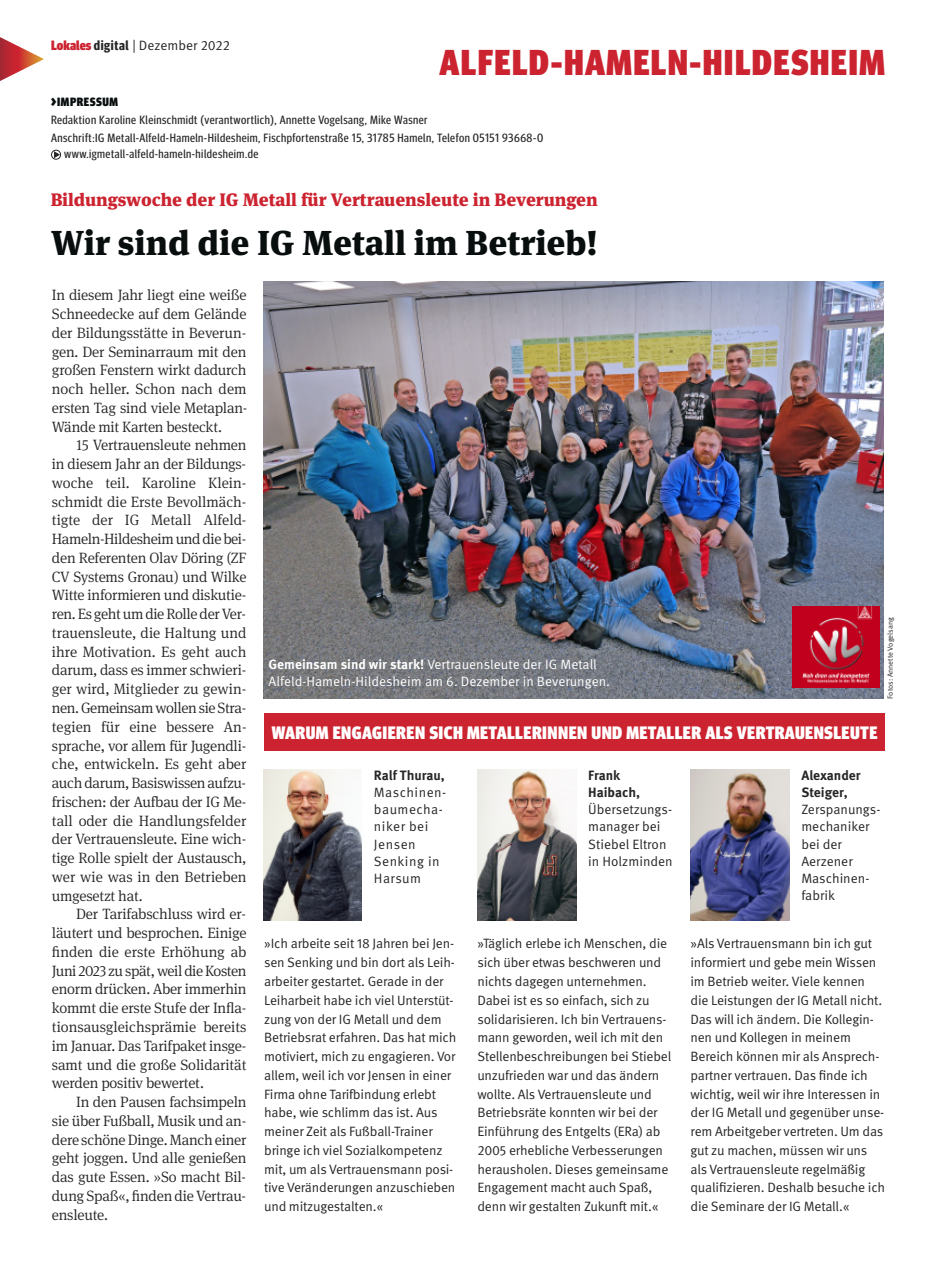
<style>
.page{position:relative;width:936px;height:1285px;background:#fff}
.page>*{position:absolute;margin:0;border:0;box-sizing:border-box;transform-origin:0 0}
.t1{font:900 condensed 36px "Meta Head IGM";letter-spacing:.04em;color:#cc2330}
.t2{font:900 34.5px "Meta Serif IGM";color:#080d0d}
.t3{font:900 condensed 18px "Meta Head IGM";letter-spacing:.025em;color:#fff}
.t4{font:900 18px "Meta Serif IGM";color:#cc2330}
.t5{font:300 15px/18.8px "Meta Serif IGM";letter-spacing:-.015em;color:#272526;text-align:justify}
.t6{font:13.5px/18.8px "Meta IGM";letter-spacing:-.015em;color:#272526}
.t7{font:13.5px/17.2px "Meta IGM";color:#fff}
.t8{font:13.5px/17.2px "Meta IGM";letter-spacing:.035em;color:#272526}
.t9{font:700 13.5px/17.2px "Meta IGM";color:#272526}
.t10{font:12px "Meta Headline Cond OT";letter-spacing:.04em;color:#272526}
.t11{font:900 condensed 12px "Meta Head IGM";letter-spacing:.05em;color:#080d0d}
.t12{font:7.5px "Meta IGM";color:#272526}
.s1{font-family:"Meta Head IGM";font-weight:900;font-stretch:condensed;color:#cc2330}
.s2{font-family:"Meta Headline Cond OT";font-weight:700}
.s3{font-size:15px}
.s4{font-weight:700}
</style>
<div class="page">
<svg style="left:0;top:37px;width:44px;height:44px"></svg>
<svg style="left:51px;top:150px;width:10px;height:10px"></svg>
<div style="left:264px;top:712px;width:620px;height:38px;background:#cc2330"></div>
<img style="left:263px;top:281px;width:620px;height:417px">
<img style="left:263px;top:769px;width:99px;height:151px">
<img style="left:477px;top:769px;width:99px;height:151px">
<img style="left:690px;top:769px;width:99px;height:151px">
<img style="left:792px;top:606px;width:87px;height:81px">
<p class="t6" style="left:51px;top:37px;width:180px"><span class="s1">Lokales</span> <span class="s2">digital</span> | Dezember 2022</p>
<h1 class="t1" style="left:439px;top:42px;width:447px">ALFELD-HAMELN-HILDESHEIM</h1>
<p class="t11" style="left:51px;top:94px;width:68px"><span class="s3">&gt;</span>IMPRESSUM</p>
<p class="t10" style="left:51px;top:116px;width:378px">Redaktion Karoline Kleinschmidt (verantwortlich), Annette Vogelsang, Mike Wasner</p>
<p class="t10" style="left:51px;top:133px;width:493px">Anschrift:IG Metall-Alfeld-Hameln-Hildesheim, Fischpfortenstraße 15, 31785 Hameln, Telefon 05151 93668-0</p>
<p class="t10" style="left:64px;top:149px;width:196px">www.igmetall-alfeld-hameln-hildesheim.de</p>
<h3 class="t4" style="left:51px;top:192px;width:548px">Bildungswoche der IG Metall für Vertrauensleute in Beverungen</h3>
<h2 class="t2" style="left:51px;top:230px;width:548px">Wir sind die IG Metall im Betrieb!</h2>
<p class="t5" style="left:52px;top:287px;width:197px">In diesem Jahr liegt eine weiße Schneedecke auf dem Gelände der Bildungsstätte in Beverun&shy;gen. Der Seminarraum mit den großen Fenstern wirkt dadurch noch heller. Schon nach dem ersten Tag sind viele Metaplan-Wände mit Karten besteckt.</p>
<p class="t5" style="left:52px;top:437px;width:196px;text-indent:24px">15 Vertrauensleute nehmen in diesem Jahr an der Bildungs&shy;woche teil. Karoline Klein&shy;schmidt die Erste Bevollmäch&shy;tigte der IG Metall Alfeld-Hameln-Hildesheim und die bei&shy;den Referenten Olav Döring (ZF CV Systems Gronau) und Wilke Witte informieren und diskutie&shy;ren. Es geht um die Rolle der Ver&shy;trauensleute, die Haltung und ihre Motivation. Es geht auch darum, dass es immer schwieri&shy;ger wird, Mitglieder zu gewin&shy;nen. Gemeinsam wollen sie Stra&shy;tegien für eine bessere An&shy;sprache, vor allem für Jugendli&shy;che, entwickeln. Es geht aber auch darum, Basiswissen aufzu&shy;frischen: der Aufbau der IG Me&shy;tall oder die Handlungsfelder der Vertrauensleute. Eine wich&shy;tige Rolle spielt der Austausch, wer wie was in den Betrieben umgesetzt hat.</p>
<p class="t5" style="left:52px;top:905px;width:196px;text-indent:24px">Der Tarifabschluss wird er&shy;läutert und besprochen. Einige finden die erste Erhöhung ab Juni 2023 zu spät, weil die Kosten enorm drücken. Aber immerhin kommt die erste Stufe der Infla&shy;tionsausgleichsprämie bereits im Januar. Das Tarifpaket insge&shy;samt und die große Solidarität werden positiv bewertet.</p>
<p class="t5" style="left:52px;top:1093px;width:196px;text-indent:24px">In den Pausen fachsimpeln sie über Fußball, Musik und an&shy;dere schöne Dinge. Manch einer geht joggen. Und alle genießen das gute Essen. »So macht Bil&shy;dung Spaß«, finden die Vertrau&shy;ensleute.</p>
<p class="t7" style="left:268px;top:656px;width:343px"><span class="s4">Gemeinsam sind wir stark!</span> Vertrauensleute der IG Metall<br>Alfeld-Hameln-Hildesheim am 6. Dezember in Beverungen.</p>
<p class="t12" style="left:887px;top:698px;width:83px;rotate:-90deg">Fotos: Annette Vogelsang</p>
<h3 class="t3" style="left:272px;top:721px;width:607px">WARUM ENGAGIEREN SICH METALLERINNEN UND METALLER ALS VERTRAUENSLEUTE</h3>
<p class="t9" style="left:374px;top:767px;width:72px">Ralf Thurau,</p>
<p class="t8" style="left:374px;top:784px;width:74px">Maschinen&shy;baumecha&shy;niker bei<br>Jensen<br>Senking in<br>Harsum</p>
<p class="t9" style="left:588px;top:767px;width:53px">Frank<br>Haibach,</p>
<p class="t6" style="left:588px;top:801px;width:86px;line-height:17.2px">Übersetzungs&shy;manager bei<br>Stiebel Eltron in Holzminden</p>
<p class="t9" style="left:801px;top:767px;width:61px">Alexander<br>Steiger,</p>
<p class="t6" style="left:801px;top:801px;width:81px;line-height:17.2px">Zerspanungs&shy;mechaniker bei der<br>Aerzener<br>Maschinen&shy;fabrik</p>
<p class="t6" style="left:264px;top:935px;width:194px">»Ich arbeite seit 18 Jahren bei Jen&shy;sen Senking und bin dort als Leih&shy;arbeiter gestartet. Gerade in der<br>Leiharbeit habe ich viel Unterstüt&shy;zung von der IG Metall und dem<br>Betriebsrat erfahren. Das hat mich motiviert, mich zu engagieren. Vor allem, weil ich vor Jensen in einer<br>Firma ohne Tarifbindung erlebt habe, wie schlimm das ist. Aus meiner Zeit als Fußball-Trainer bringe ich viel Sozialkompetenz mit, um als Vertrauensmann posi&shy;tive Veränderungen anzuschieben und mitzugestalten.«</p>
<p class="t6" style="left:477px;top:935px;width:195px">»Täglich erlebe ich Menschen, die sich über etwas beschweren und nichts dagegen unternehmen.<br>Dabei ist es so einfach, sich zu solidarisieren. Ich bin Vertrauens&shy;mann geworden, weil ich mit den<br>Stellenbeschreibungen bei Stiebel unzufrieden war und das ändern wollte. Als Vertrauensleute und<br>Betriebsräte konnten wir bei der<br>Einführung des Entgelts (ERa) ab<br>2005 erhebliche Verbesserungen herausholen. Dieses gemeinsame<br>Engagement macht auch Spaß, denn wir gestalten Zukunft mit.«</p>
<p class="t6" style="left:690px;top:935px;width:196px">»Als Vertrauensmann bin ich gut informiert und gebe mein Wissen im Betrieb weiter. Viele kennen die Leistungen der IG Metall nicht.<br>Das will ich ändern. Die Kollegin&shy;nen und Kollegen in meinem<br>Bereich können mir als Ansprech&shy;partner vertrauen. Das finde ich wichtig, weil wir ihre Interessen in der IG Metall und gegenüber unse&shy;rem Arbeitgeber vertreten. Um das gut zu machen, müssen wir uns als Vertrauensleute regelmäßig qualifizieren. Deshalb besuche ich die Seminare der IG Metall.«</p>
</div>
